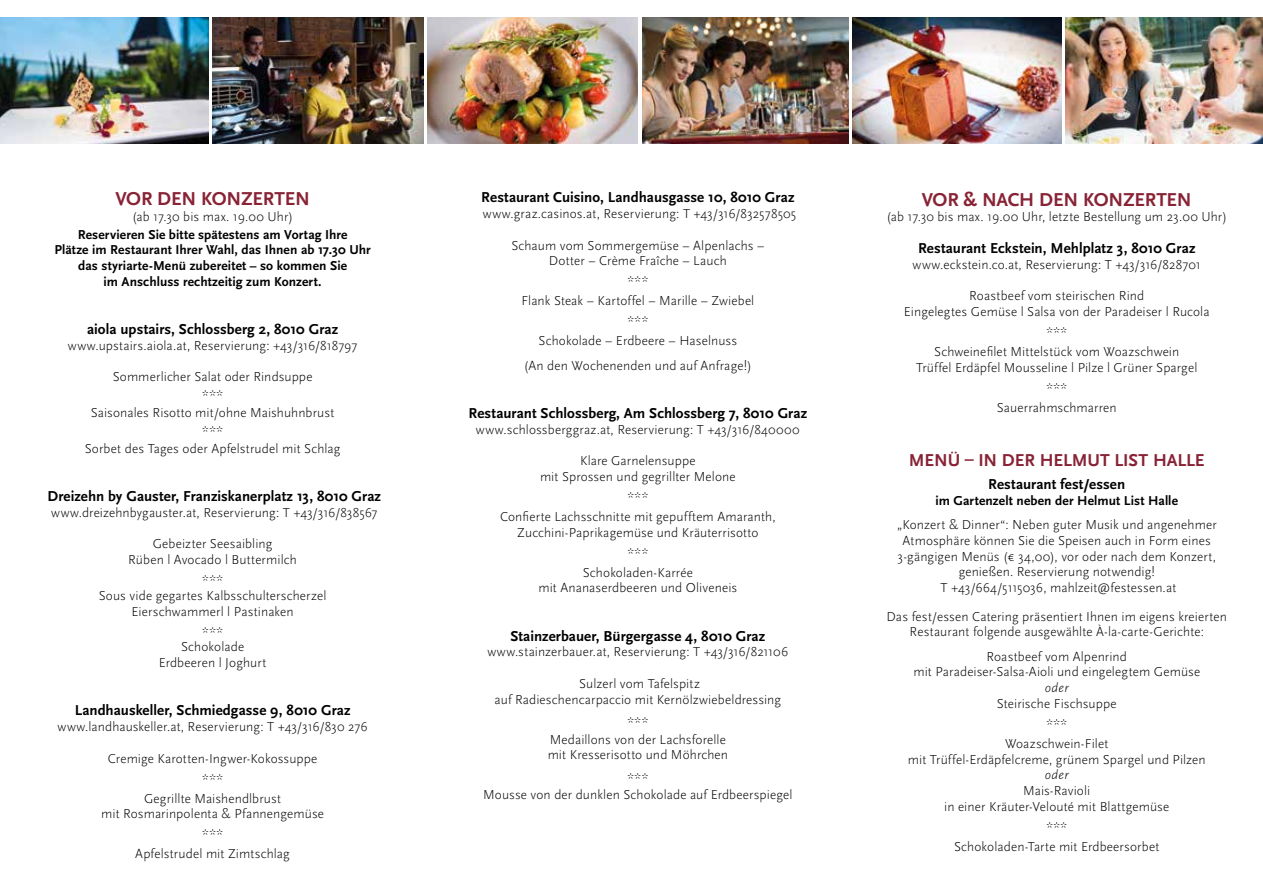
<style>
.page{position:relative;width:1263px;height:893px;background:#fff}
.page>*{position:absolute;margin:0;border:0;box-sizing:border-box;transform-origin:0 0}
.t1{font:700 19.5px "Scala Sans OT";letter-spacing:-.01em;color:#882336}
.t2{font:700 18px "Scala Sans OT";letter-spacing:-.005em;color:#882336}
.t3{font:700 15px "Scala Sans OT";letter-spacing:.005em;color:#000}
.t4{font:300 13.5px/15.8px "Scala Sans OT";letter-spacing:.01em;color:#000;text-align:center}
.t5{font:700 13.5px/15.8px "Scala Sans OT";letter-spacing:.005em;color:#000;text-align:center}
.t6{font:italic 300 13.5px "Scala Sans OT";letter-spacing:.015em;color:#000}
</style>
<div class="page">
<img style="left:213px;top:17px;width:210px;height:127px">
<img style="left:0;top:17px;width:208px;height:127px">
<img style="left:642px;top:17px;width:206px;height:127px">
<img style="left:427px;top:17px;width:211px;height:127px">
<img style="left:1065px;top:17px;width:198px;height:127px">
<img style="left:853px;top:17px;width:208px;height:127px">
<h1 class="t1" style="left:115px;top:188px;width:196px">VOR DEN KONZERTEN</h1>
<p class="t4" style="left:132px;top:209px;width:162px">(ab 17.30 bis max. 19.00 Uhr)</p>
<p class="t5" style="left:54px;top:227px;width:318px">Reservieren Sie bitte spätestens am Vortag Ihre<br>Plätze im Restaurant Ihrer Wahl, das Ihnen ab 17.30 Uhr das styriarte-Menü zubereitet – so kommen Sie<br>im Anschluss rechtzeitig zum Konzert.</p>
<p class="t3" style="left:87px;top:321px;width:253px">aiola upstairs, Schlossberg 2, 8010 Graz</p>
<p class="t4" style="left:68px;top:338px;width:291px">www.upstairs.aiola.at, Reservierung: +43/316/818797</p>
<p class="t4" style="left:85px;top:368px;width:257px;line-height:17.9px">Sommerlicher Salat oder Rindsuppe<br>***<br>Saisonales Risotto mit/ohne Maishuhnbrust ***<br>Sorbet des Tages oder Apfelstrudel mit Schlag</p>
<p class="t3" style="left:48px;top:488px;width:335px">Dreizehn by Gauster, Franziskanerplatz 13, 8010 Graz</p>
<p class="t4" style="left:51px;top:505px;width:328px">www.dreizehnbygauster.at, Reservierung: T +43/316/838567</p>
<p class="t4" style="left:128px;top:536px;width:170px">Gebeizter Seesaibling<br>Rüben l Avocado l Buttermilch</p>
<p class="t4" style="left:99px;top:572px;width:229px">***<br>Sous vide gegartes Kalbsschulterscherzel<br>Eierschwammerl l Pastinaken</p>
<p class="t4" style="left:159px;top:624px;width:109px">***<br>Schokolade<br>Erdbeeren l Joghurt</p>
<p class="t3" style="left:75px;top:702px;width:277px">Landhauskeller, Schmiedgasse 9, 8010 Graz</p>
<p class="t4" style="left:58px;top:719px;width:312px">www.landhauskeller.at, Reservierung: T +43/316/830 276</p>
<p class="t4" style="left:108px;top:749px;width:211px;line-height:20px">Cremige Karotten-Ingwer-Kokossuppe ***<br>Gegrillte Maishendlbrust</p>
<p class="t4" style="left:101px;top:804px;width:224px;line-height:20px">mit Rosmarinpolenta &amp; Pfannengemüse ***<br>Apfelstrudel mit Zimtschlag</p>
<p class="t3" style="left:481px;top:189px;width:315px">Restaurant Cuisino, Landhausgasse 10, 8010 Graz</p>
<p class="t4" style="left:483px;top:206px;width:315px">www.graz.casinos.at, Reservierung: T +43/316/832578505</p>
<p class="t4" style="left:511px;top:238px;width:254px">Schaum vom Sommergemüse – Alpenlachs –<br>Dotter – Crème Fraîche – Lauch</p>
<p class="t4" style="left:521px;top:271px;width:234px;line-height:20px">***<br>Flank Steak – Kartoffel – Marille – Zwiebel ***<br>Schokolade – Erdbeere – Haselnuss</p>
<p class="t4" style="left:524px;top:358px;width:230px">(An den Wochenenden und auf Anfrage!)</p>
<p class="t3" style="left:469px;top:405px;width:340px">Restaurant Schlossberg, Am Schlossberg 7, 8010 Graz</p>
<p class="t4" style="left:476px;top:422px;width:325px">www.schlossberggraz.at, Reservierung: T +43/316/840000</p>
<p class="t4" style="left:540px;top:453px;width:197px">Klare Garnelensuppe<br>mit Sprossen und gegrillter Melone</p>
<p class="t4" style="left:500px;top:487px;width:277px;line-height:20px">***<br>Confierte Lachsschnitte mit gepufftem Amaranth,</p>
<p class="t4" style="left:517px;top:523px;width:243px;line-height:20px">Zucchini-Paprikagemüse und Kräuterrisotto ***<br>Schokoladen-Karrée</p>
<p class="t4" style="left:538px;top:580px;width:200px">mit Ananaserdbeeren und Oliveneis</p>
<p class="t3" style="left:510px;top:627px;width:256px">Stainzerbauer, Bürgergasse 4, 8010 Graz</p>
<p class="t4" style="left:487px;top:644px;width:302px">www.stainzerbauer.at, Reservierung: T +43/316/821106</p>
<p class="t4" style="left:494px;top:676px;width:288px">Sulzerl vom Tafelspitz<br>auf Radieschencarpaccio mit Kernölzwiebeldressing</p>
<p class="t4" style="left:550px;top:713px;width:178px;line-height:17.9px">***<br>Medaillons von der Lachsforelle</p>
<p class="t4" style="left:548px;top:744px;width:182px;line-height:22.2px">mit Kresserisotto und Möhrchen ***</p>
<p class="t4" style="left:483px;top:787px;width:311px">Mousse von der dunklen Schokolade auf Erdbeerspiegel</p>
<h1 class="t1" style="left:922px;top:188px;width:272px">VOR &amp; NACH DEN KONZERTEN</h1>
<p class="t4" style="left:886px;top:209px;width:342px">(ab 17.30 bis max. 19.00 Uhr, letzte Bestellung um 23.00 Uhr)</p>
<p class="t3" style="left:918px;top:240px;width:279px">Restaurant Eckstein, Mehlplatz 3, 8010 Graz</p>
<p class="t4" style="left:912px;top:257px;width:290px">www.eckstein.co.at, Reservierung: T +43/316/828701</p>
<p class="t4" style="left:904px;top:288px;width:307px">Roastbeef vom steirischen Rind<br>Eingelegtes Gemüse l Salsa von der Paradeiser l Rucola</p>
<p class="t4" style="left:934px;top:322px;width:247px;line-height:20px">***<br>Schweinefilet Mittelstück vom Woazschwein</p>
<p class="t4" style="left:916px;top:358px;width:283px;line-height:20px">Trüffel Erdäpfel Mousseline l Pilze l Grüner Spargel ***<br>Sauerrahmschmarren</p>
<h2 class="t2" style="left:909px;top:450px;width:297px">MENÜ – IN DER HELMUT LIST HALLE</h2>
<p class="t3" style="left:988px;top:476px;width:138px">Restaurant fest/essen</p>
<p class="t5" style="left:935px;top:493px;width:244px">im Gartenzelt neben der Helmut List Halle</p>
<p class="t4" style="left:897px;top:517px;width:322px">„Konzert &amp; Dinner“: Neben guter Musik und angenehmer Atmosphäre können Sie die Speisen auch in Form eines 3-gängigen Menüs (€ 34,00), vor oder nach dem Konzert, genießen. Reservierung notwendig!<br>T +43/664/5115036, mahlzeit@festessen.at</p>
<p class="t4" style="left:886px;top:609px;width:342px">Das fest/essen Catering präsentiert Ihnen im eigens kreierten<br>Restaurant folgende ausgewählte À-la-carte-Gerichte:</p>
<p class="t4" style="left:913px;top:649px;width:288px">Roastbeef vom Alpenrind<br>mit Paradeiser-Salsa-Aioli und eingelegtem Gemüse</p>
<p class="t6" style="left:1045px;top:680px;width:25px">oder</p>
<p class="t4" style="left:997px;top:694px;width:121px;line-height:20px">Steirische Fischsuppe ***<br>Woazschwein-Filet</p>
<p class="t4" style="left:908px;top:752px;width:299px">mit Trüffel-Erdäpfelcreme, grünem Spargel und Pilzen</p>
<p class="t6" style="left:1045px;top:768px;width:25px">oder</p>
<p class="t4" style="left:944px;top:783px;width:227px">Mais-Ravioli<br>in einer Kräuter-Velouté mit Blattgemüse</p>
<p class="t4" style="left:954px;top:817px;width:207px;line-height:20px">***<br>Schokoladen-Tarte mit Erdbeersorbet</p>
</div>
